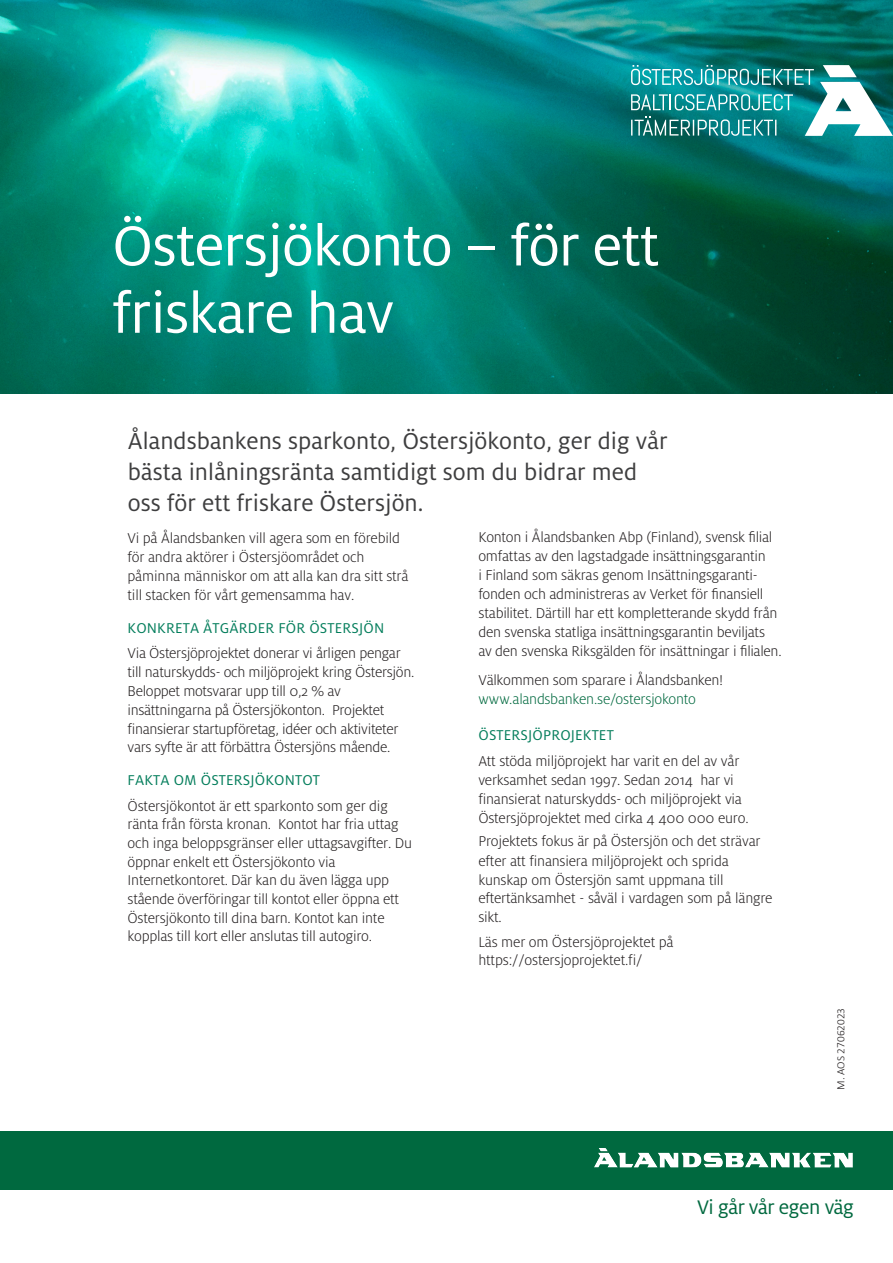
<style>
.page{position:relative;width:893px;height:1263px;background:#fff}
.page>*{position:absolute;margin:0;border:0;box-sizing:border-box;transform-origin:0 0}
.t1{font:62.4px/67.3px "Milo OT";letter-spacing:-.015em;color:#fff}
.Underrubrik{font:25.5px/30.6px "Milo OT";color:#3e3e3f}
.t2{font:21.75px "Milo OT";letter-spacing:-.02em;color:#00693f}
.brödtext{font:300 15.75px/18.9px "Milo OT";letter-spacing:-.015em;color:#231f20}
.t3{font:300 11.25px "Calibri";color:#231f20}
.s1{font-weight:400;color:#037d5b}
.s2{color:#00693f}
</style>
<div class="page">
<div style="left:0;top:1131px;width:893px;height:58px;background:#00693f"></div>
<svg style="left:599px;top:1148px;width:249px;height:19px"></svg>
<img style="left:0;top:0;width:893px;height:394px">
<svg style="left:631px;top:65px;width:262px;height:71px"></svg>
<p class="t1" style="left:112px;top:211px;width:549px">Östersjökonto – för ett friskare hav</p>
<p class="Underrubrik" style="left:128px;top:426px;width:541px">Ålandsbankens sparkonto, Östersjökonto, ger dig vår bästa inlåningsränta samtidigt som du bidrar med oss för ett friskare Östersjön.</p>
<p class="brödtext" style="left:128px;top:528px;width:282px">Vi på Ålandsbanken vill agera som en förebild för andra aktörer i Östersjöområdet och påminna människor om att alla kan dra sitt strå till stacken för vårt gemensamma hav.</p>
<p class="brödtext" style="left:128px;top:615px;width:275px;line-height:25.3px"><span class="s1">KONKRETA ÅTGÄRDER FÖR ÖSTERSJÖN<br></span>Via Östersjöprojektet donerar vi årligen pengar</p>
<p class="brödtext" style="left:128px;top:662px;width:288px">till naturskydds- och miljöprojekt kring Östersjön.<br>Beloppet motsvarar upp till 0,2 % av insättningarna på Östersjökonton. Projektet finansierar startupföretag, idéer och aktiviteter vars syfte är att förbättra Östersjöns mående.</p>
<p class="brödtext" style="left:128px;top:767px;width:262px;line-height:26.1px"><span class="s1">FAKTA OM ÖSTERSJÖKONTOT<br></span>Östersjökontot är ett sparkonto som ger dig</p>
<p class="brödtext" style="left:128px;top:815px;width:286px">ränta från första kronan. Kontot har fria uttag och inga beloppsgränser eller uttagsavgifter. Du öppnar enkelt ett Östersjökonto via Internetkontoret. Där kan du även lägga upp stående överföringar till kontot eller öppna ett Östersjökonto till dina barn. Kontot kan inte kopplas till kort eller anslutas till autogiro.</p>
<p class="brödtext" style="left:478px;top:528px;width:305px">Konton i Ålandsbanken Abp (Finland), svensk filial omfattas av den lagstadgade insättningsgarantin<br>i Finland som säkras genom Insättningsgaranti&shy;fonden och administreras av Verket för finansiell stabilitet. Därtill har ett kompletterande skydd från den svenska statliga insättningsgarantin beviljats av den svenska Riksgälden för insättningar i filialen.</p>
<p class="brödtext" style="left:478px;top:671px;width:246px">Välkommen som sparare i Ålandsbanken! <span class="s2">www.alandsbanken.se/ostersjokonto</span></p>
<p class="brödtext" style="left:478px;top:721px;width:262px;line-height:26.1px"><span class="s1">ÖSTERSJÖPROJEKTET<br></span>Att stöda miljöprojekt har varit en del av vår</p>
<p class="brödtext" style="left:478px;top:770px;width:272px">verksamhet sedan 1997. Sedan 2014 har vi finansierat naturskydds- och miljöprojekt via<br>Östersjöprojektet med cirka 4 400 000 euro.</p>
<p class="brödtext" style="left:478px;top:832px;width:296px">Projektets fokus är på Östersjön och det strävar efter att finansiera miljöprojekt och sprida kunskap om Östersjön samt uppmana till eftertänksamhet - såväl i vardagen som på längre sikt.</p>
<p class="brödtext" style="left:478px;top:932px;width:197px">Läs mer om Östersjöprojektet på https://ostersjoprojektet.fi/</p>
<p class="t3" style="left:834px;top:1090px;width:83px;rotate:-90deg">M. AOS 27062023</p>
<p class="t2" style="left:697px;top:1194px;width:158px">Vi går vår egen väg</p>
</div>
